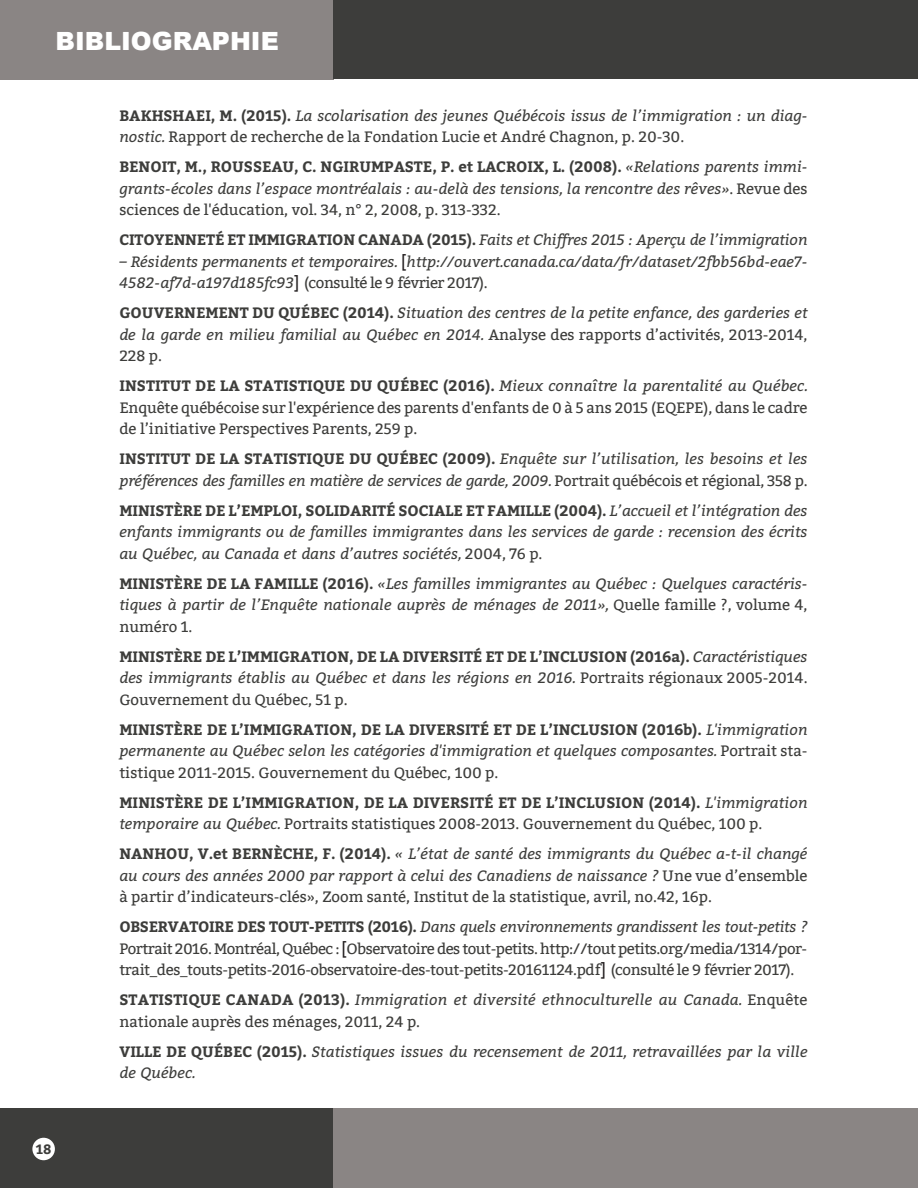
<style>
.page{position:relative;width:918px;height:1188px;background:#fff}
.page>*{position:absolute;margin:0;border:0;box-sizing:border-box;transform-origin:0 0}
.t1{font:900 25.05px "Arial";color:#fff}
.t2{font:italic 15px/21.5px "Bitter";color:#3d3d3b;text-align:justify}
.t3{font:15px/21.5px "Bitter";letter-spacing:-.015em;color:#3d3d3b;text-align:justify}
.t4{font:700 15px/21.5px "Bitter";letter-spacing:.005em;color:#3d3d3b}
.t5{font:700 13.5px "Bitter";color:#3d3d3b}
.s1{font-weight:700;font-style:normal}
.s2{font-style:normal}
.s3{font-family:"Helvetica";font-style:normal;font-size:18px;color:#231f20}
.s4{font-weight:700}
.s5{font-style:italic}
.s6{font-weight:400;font-style:italic}
.s7{font-weight:400}
.s8{font-family:"Helvetica";font-size:18px;color:#231f20}
</style>
<div class="page">
<div style="left:0;top:0;width:333px;height:80px;background:#8a8584"></div>
<div style="left:333px;top:0;width:585px;height:80px;background:#3d3d3b"></div>
<div style="left:0;top:1108px;width:333px;height:80px;background:#3d3d3b"></div>
<div style="left:333px;top:1108px;width:585px;height:80px;background:#8a8584"></div>
<div style="left:32px;top:1138px;width:23px;height:22px;background:#fff;border-radius:50%"></div>
<h1 class="t1" style="left:56px;top:23px;width:225px">BIBLIOGRAPHIE</h1>
<p class="t5" style="left:36px;top:1139px;width:17px">18</p>
<p class="t2" style="left:119px;top:104px;width:690px"><span class="s1">BAKHSHAEI, M. (2015).</span> La scolarisation des jeunes Québécois issus de l’immigration : un diag&shy;nostic. <span class="s2">Rapport de recherche de la Fondation Lucie et André Chagnon, p. 20-30.</span></p>
<p class="t2" style="left:119px;top:155px;width:690px"><span class="s1">BENOIT, M., ROUSSEAU, C. NGIRUMPASTE, P. et LACROIX, L. (2008).</span> «Relations parents immi&shy;grants-écoles dans l’espace montréalais : au-delà des tensions, la rencontre des rêves»<span class="s2">. Revue des sciences de l'éducation, vol. 34, n° 2, 2008, p. 313-332.</span></p>
<p class="t2" style="left:119px;top:228px;width:690px"><span class="s1">CITOYENNETÉ ET IMMIGRATION CANADA (2015).</span> Faits et Chiffres 2015 : Aperçu de l’immigration</p>
<p class="t2" style="left:119px;top:250px;width:690px">– Résidents permanents et temporaires. <span class="s3">[</span>http://ouvert.canada.ca/data/fr/dataset/2fbb56bd-eae7-<br>4582-af7d-a197d185fc93<span class="s3">]</span> <span class="s2">(consulté le 9 février 2017).</span></p>
<p class="t2" style="left:119px;top:301px;width:690px"><span class="s1">GOUVERNEMENT DU QUÉBEC (2014).</span> Situation des centres de la petite enfance, des garderies et de la garde en milieu familial au Québec en 2014. <span class="s2">Analyse des rapports d’activités, 2013-2014, 228 p.</span></p>
<p class="t3" style="left:119px;top:375px;width:690px"><span class="s4">INSTITUT DE LA STATISTIQUE DU QUÉBEC (2016).</span> <span class="s5">Mieux connaître la parentalité au Québec.<br></span>Enquête québécoise sur l'expérience des parents d'enfants de 0 à 5 ans 2015 (EQEPE), dans le cadre de l’initiative Perspectives Parents, 259 p.</p>
<p class="t2" style="left:119px;top:447px;width:690px"><span class="s1">INSTITUT DE LA STATISTIQUE DU QUÉBEC (2009).</span> Enquête sur l’utilisation, les besoins et les préférences des familles en matière de services de garde, 2009. <span class="s2">Portrait québécois et régional, 358 p.</span></p>
<p class="t2" style="left:119px;top:499px;width:690px"><span class="s1">MINISTÈRE DE L’EMPLOI, SOLIDARITÉ SOCIALE ET FAMILLE (2004).</span> L’accueil et l’intégration des enfants immigrants ou de familles immigrantes dans les services de garde : recension des écrits au Québec, au Canada et dans d’autres sociétés, <span class="s2">2004, 76 p.</span></p>
<p class="t2" style="left:119px;top:572px;width:690px"><span class="s1">MINISTÈRE DE LA FAMILLE (2016).</span> «Les familles immigrantes au Québec : Quelques caractéris&shy;tiques à partir de l’Enquête nationale auprès de ménages de 2011», <span class="s2">Quelle famille ?, volume 4, numéro 1.</span></p>
<p class="t2" style="left:119px;top:645px;width:690px"><span class="s1">MINISTÈRE DE L’IMMIGRATION, DE LA DIVERSITÉ ET DE L’INCLUSION (2016a).</span> Caractéristiques des immigrants établis au Québec et dans les régions en 2016. <span class="s2">Portraits régionaux 2005-2014.<br>Gouvernement du Québec, 51 p.</span></p>
<p class="t2" style="left:119px;top:718px;width:690px"><span class="s1">MINISTÈRE DE L’IMMIGRATION, DE LA DIVERSITÉ ET DE L’INCLUSION (2016b).</span> L'immigration permanente au Québec selon les catégories d'immigration et quelques composantes. <span class="s2">Portrait sta&shy;tistique 2011-2015. Gouvernement du Québec, 100 p.</span></p>
<p class="t4" style="left:119px;top:791px;width:690px">MINISTÈRE DE L’IMMIGRATION, DE LA DIVERSITÉ ET DE L’INCLUSION (2014). <span class="s6">L'immigration temporaire au Québec.</span> <span class="s7">Portraits statistiques 2008-2013. Gouvernement du Québec, 100 p.</span></p>
<p class="t2" style="left:119px;top:842px;width:690px"><span class="s1">NANHOU, V.et BERNÈCHE, F. (2014).</span> « L’état de santé des immigrants du Québec a-t-il changé au cours des années 2000 par rapport à celui des Canadiens de naissance ? <span class="s2">Une vue d’ensemble à partir d’indicateurs-clés», Zoom santé, Institut de la statistique, avril, no.42, 16p.</span></p>
<p class="t3" style="left:119px;top:916px;width:690px"><span class="s4">OBSERVATOIRE DES TOUT-PETITS (2016).</span> <span class="s5">Dans quels environnements grandissent les tout-petits ?<br></span>Portrait 2016. Montréal, Québec : <span class="s8">[</span>Observatoire des tout-petits. http://tout petits.org/media/1314/por&shy;trait_des_touts-petits-2016-observatoire-des-tout-petits-20161124.pdf<span class="s8">]</span> (consulté le 9 février 2017).</p>
<p class="t2" style="left:119px;top:988px;width:690px"><span class="s1">STATISTIQUE CANADA (2013).</span> Immigration et diversité ethnoculturelle au Canada. <span class="s2">Enquête nationale auprès des ménages, 2011, 24 p.</span></p>
<p class="t2" style="left:119px;top:1040px;width:690px"><span class="s1">VILLE DE QUÉBEC (2015).</span> Statistiques issues du recensement de 2011, retravaillées par la ville de Québec.</p>
</div>
